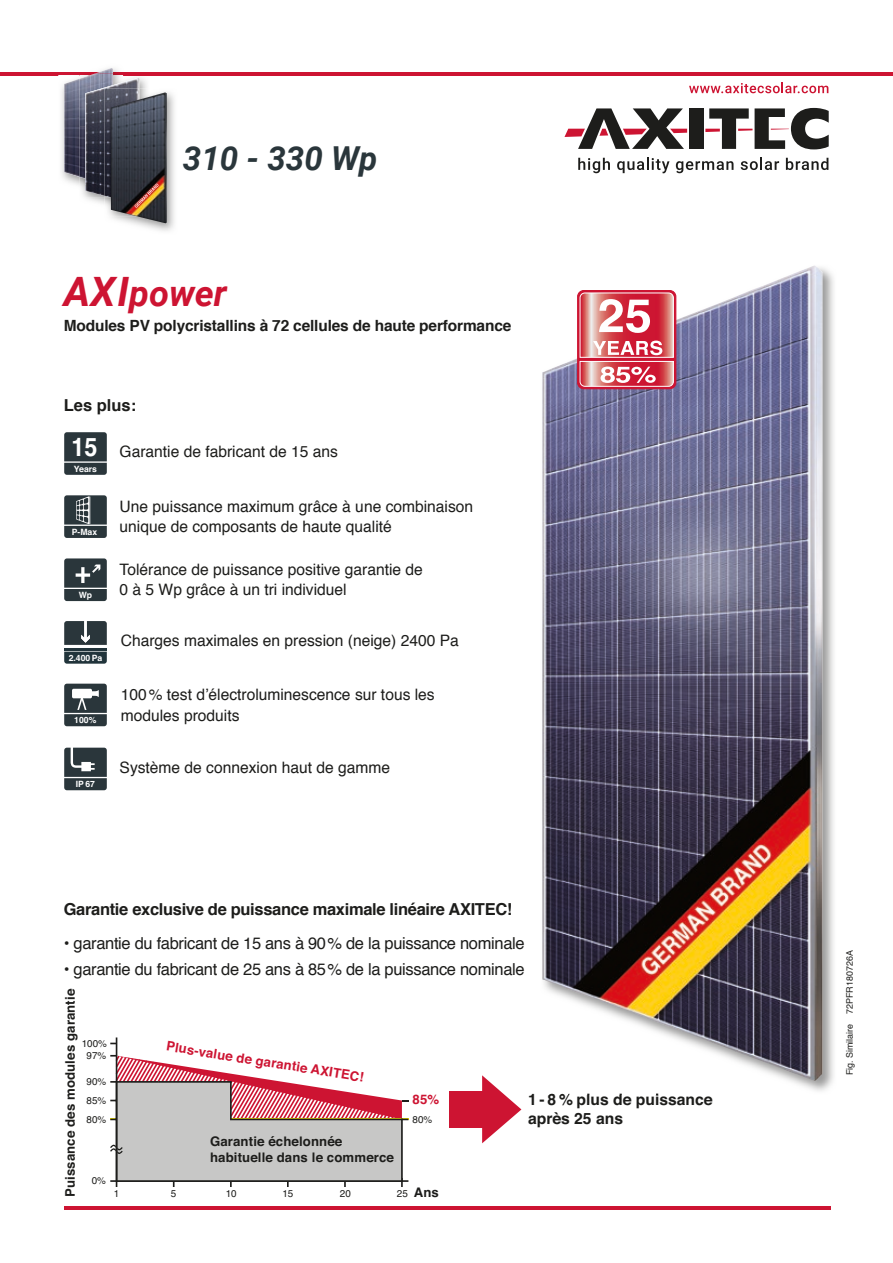
<style>
.page{position:relative;width:893px;height:1263px;background:#fff}
.page>*{position:absolute;margin:0;border:0;box-sizing:border-box;transform-origin:0 0}
.t1{font:italic 700 36px "Roboto";color:#cd1432}
.t2{font:italic 700 33px "Roboto";color:#2a363b}
.t3{font:700 25.65px "Helvetica";color:#fff;scale:.91 1}
.t4{font:16.5px "Helvetica";letter-spacing:-.02em;color:#1d1d1b}
.t5{font:700 16.5px "Helvetica";letter-spacing:-.02em;color:#1d1d1b}
.t6{font:15.75px/20.2px "Helvetica";color:#1d1d1b}
.t7{font:700 15.6px/18.8px "Helvetica";color:#1d1d1b}
.t8{font:700 15.45px "Helvetica";letter-spacing:-.01em;color:#1d1d1b}
.t9{font:700 13.2px/15.9px "Helvetica";letter-spacing:.01em;color:#1d1d1b}
.t10{font:700 13.2px "Helvetica";color:#cd1432}
.t11{font:9.9px/19.4px "Helvetica";color:#1d1d1b;text-align:center}
.t12{font:9px "Helvetica";color:#1d1d1b}
.t13{font:700 8.7px "Helvetica";color:#fff}
.s1{font-size:40.5px}
.s2{font-weight:400;font-size:9.9px}
</style>
<div class="page">
<svg style="left:64px;top:432px;width:43px;height:43px;background:#344045"></svg>
<svg style="left:64px;top:558px;width:43px;height:43px;background:#434d52"></svg>
<svg style="left:64px;top:684px;width:43px;height:42px;background:#515b5f"></svg>
<svg style="left:64px;top:495px;width:43px;height:43px;background:#455054"></svg>
<hr style="left:64px;top:648px;width:43px;height:2px;background:#21343b">
<svg style="left:64px;top:652px;width:43px;height:12px"></svg>
<svg style="left:64px;top:621px;width:43px;height:24px"></svg>
<svg style="left:64px;top:748px;width:43px;height:42px;background:#465055"></svg>
<hr style="left:64px;top:1207px;width:767px;height:3px;background:#cd1432">
<hr style="left:116px;top:1037px;width:1px;height:150px;background:#1d1d1b">
<svg style="left:110px;top:1055px;width:298px;height:132px"></svg>
<svg style="left:482px;top:1075px;width:39px;height:68px"></svg>
<div style="left:449px;top:1091px;width:47px;height:36px;background:#cd1432"></div>
<img style="left:551px;top:268px;width:283px;height:826px">
<img style="left:549px;top:1094px;width:21px;height:1px">
<img style="left:578px;top:1093px;width:134px;height:1px">
<img style="left:542px;top:265px;width:280px;height:816px">
<div style="left:577px;top:290px;width:99px;height:99px;border:1px solid #cd1432;border-radius:6px"></div>
<svg style="left:579px;top:292px;width:95px;height:95px"></svg>
<div style="left:689px;top:108px;width:14px;height:41px;background:#1d1d1b"></div>
<svg style="left:564px;top:108px;width:123px;height:41px"></svg>
<svg style="left:705px;top:108px;width:124px;height:41px"></svg>
<svg style="left:578px;top:158px;width:32px;height:15px"></svg>
<svg style="left:617px;top:158px;width:52px;height:15px"></svg>
<svg style="left:676px;top:161px;width:57px;height:12px"></svg>
<svg style="left:741px;top:158px;width:38px;height:12px"></svg>
<svg style="left:786px;top:158px;width:42px;height:12px"></svg>
<svg style="left:689px;top:83px;width:139px;height:10px"></svg>
<hr style="left:0;top:72px;width:893px;height:3px;background:#cd1432">
<img style="left:64px;top:68px;width:49px;height:109px">
<img style="left:86px;top:75px;width:63px;height:129px">
<img style="left:79px;top:74px;width:44px;height:124px">
<img style="left:79px;top:74px;width:34px;height:52px">
<img style="left:79px;top:126px;width:6px;height:53px">
<img style="left:85px;top:78px;width:54px;height:118px">
<img style="left:131px;top:92px;width:44px;height:139px">
<img style="left:105px;top:88px;width:34px;height:117px">
<img style="left:111px;top:92px;width:56px;height:131px">
<img style="left:136px;top:184px;width:23px;height:22px">
<h2 class="t2" style="left:183px;top:136px;width:196px">310 - 330 Wp</h2>
<h1 class="t1" style="left:64px;top:268px;width:165px"><span class="s1">AXI</span>power</h1>
<p class="t8" style="left:64px;top:313px;width:449px">Modules PV polycristallins à 72 cellules de haute performance</p>
<p class="t5" style="left:64px;top:392px;width:74px">Les plus:</p>
<p class="t6" style="left:120px;top:442px;width:220px">Garantie de fabricant de 15 ans</p>
<h3 class="t3" style="left:72px;top:426px;width:30px">15</h3>
<p class="t13" style="left:74px;top:462px;width:25px">Years</p>
<p class="t13" style="left:72px;top:525px;width:27px">P-Max</p>
<p class="t13" style="left:79px;top:588px;width:15px">Wp</p>
<p class="t13" style="left:69px;top:650px;width:35px">2.400 Pa</p>
<p class="t13" style="left:74px;top:713px;width:24px">100%</p>
<p class="t13" style="left:76px;top:777px;width:21px">IP 67</p>
<p class="t6" style="left:120px;top:497px;width:355px">Une puissance maximum grâce à une combinaison unique de composants de haute qualité</p>
<p class="t6" style="left:120px;top:559px;width:305px">Tolérance de puissance positive garantie de<br>0 à 5 Wp grâce à un tri individuel</p>
<p class="t6" style="left:121px;top:631px;width:339px">Charges maximales en pression (neige) 2400 Pa</p>
<p class="t6" style="left:121px;top:685px;width:315px">100 % test d’électroluminescence sur tous les modules produits</p>
<p class="t6" style="left:120px;top:758px;width:272px">Système de connexion haut de gamme</p>
<p class="t5" style="left:64px;top:896px;width:450px">Garantie exclusive de puissance maximale linéaire AXITEC!</p>
<p class="t4" style="left:64px;top:930px;width:462px">• garantie du fabricant de 15 ans à 90 % de la puissance nominale</p>
<p class="t4" style="left:64px;top:956px;width:462px">• garantie du fabricant de 25 ans à 85 % de la puissance nominale</p>
<p class="t9" style="left:62px;top:1197px;width:210px;rotate:-90deg">Puissance des modules garantie</p>
<p class="t11" style="left:82px;top:1038px;width:27px;line-height:11.7px">100%<br>97%</p>
<p class="t11" style="left:87px;top:1072px;width:21px;text-align:justify">90% 85% 80%</p>
<p class="t11" style="left:92px;top:1171px;width:16px">0%</p>
<p class="t10" style="left:168px;top:1035px;width:201px;rotate:9deg">Plus-value de garantie AXITEC!</p>
<p class="t9" style="left:210px;top:1133px;width:185px">Garantie échelonnée habituelle dans le commerce</p>
<p class="t10" style="left:413px;top:1089px;width:28px">85%</p>
<p class="t11" style="left:413px;top:1110px;width:21px">80%</p>
<p class="t11" style="left:114px;top:1184px;width:7px">1</p>
<p class="t11" style="left:171px;top:1184px;width:7px">5</p>
<p class="t11" style="left:226px;top:1184px;width:13px">10</p>
<p class="t11" style="left:282px;top:1184px;width:13px">15</p>
<p class="t11" style="left:340px;top:1184px;width:13px">20</p>
<p class="t9" style="left:397px;top:1184px;width:44px"><span class="s2">25</span> Ans</p>
<p class="t7" style="left:528px;top:1090px;width:186px">1 - 8 % plus de puissance après 25 ans</p>
<p class="t12" style="left:843px;top:1075px;width:126px;rotate:-90deg">Fig. Similaire 72PFR180726A</p>
</div>
